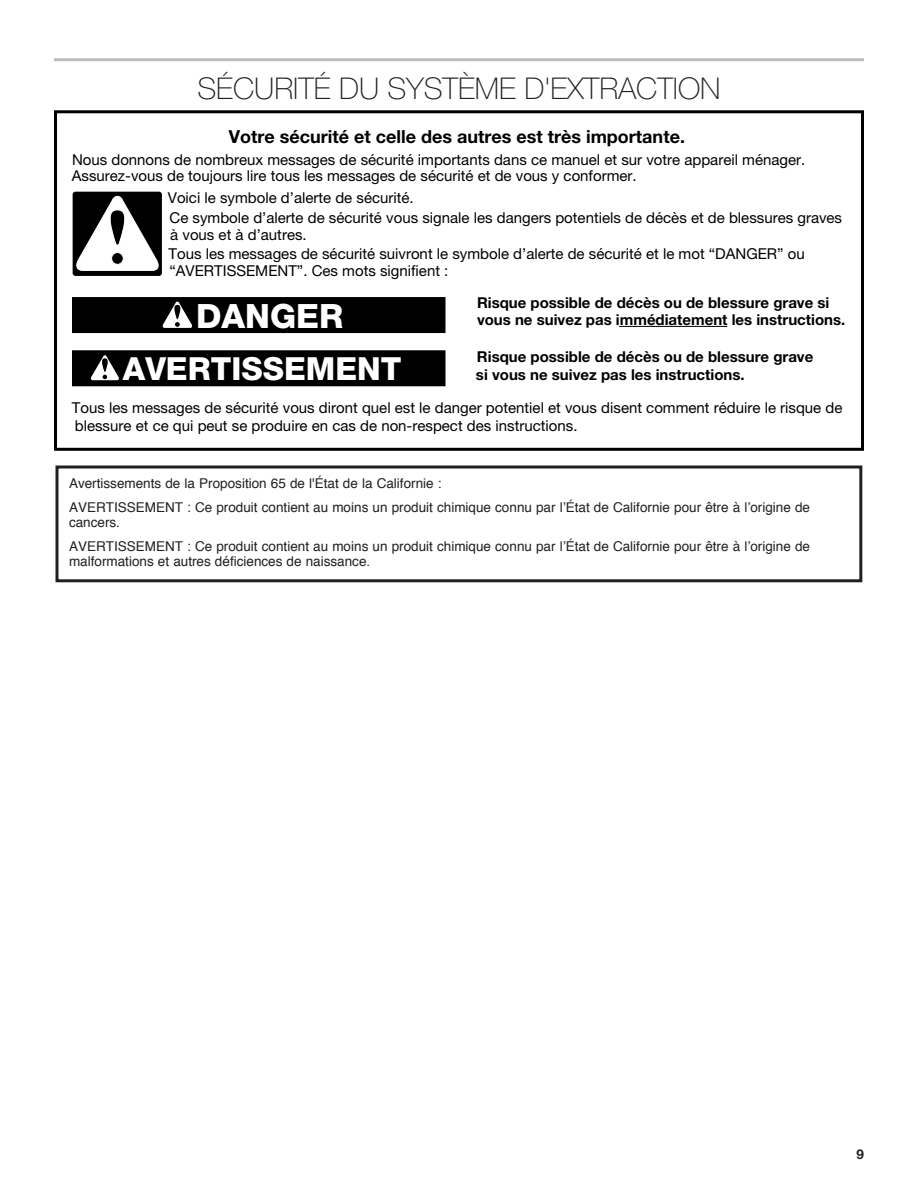
<style>
.page{position:relative;width:918px;height:1188px;background:#fff}
.page>*{position:absolute;margin:0;border:0;box-sizing:border-box;transform-origin:0 0}
.t1{font:800 33.6px "Helvetica Neue";color:#fff}
.t2{font:800 31.8px "Helvetica Neue";color:#fff}
.Heading_1{font:100 30px "Helvetica Neue LT Std";color:#231f20}
.t3{font:700 18px "Helvetica Neue";color:#000}
.t4{font:15px/17px "Helvetica Neue";color:#000}
.t5{font:700 15px/18.3px "Helvetica Neue";color:#000}
.t6{font:13.5px/23.2px "Helvetica";color:#231f20}
.t7{font:700 13.5px "Helvetica Neue";color:#231f20}
</style>
<div class="page">
<hr style="left:54px;top:58px;width:810px;height:3px;background:#bcbdc0">
<hr style="left:619px;top:326px;width:108px;height:1px;background:#000">
<div style="left:54px;top:110px;width:810px;height:341px;border:3px solid #000"></div>
<div style="left:72px;top:297px;width:374px;height:36px;background:#000"></div>
<div style="left:72px;top:350px;width:374px;height:36px;background:#000"></div>
<div style="left:73px;top:192px;width:89px;height:84px;border:3px solid #000;border-radius:2px"></div>
<svg style="left:74px;top:196px;width:87px;height:75px"></svg>
<svg style="left:162px;top:301px;width:31px;height:27px"></svg>
<svg style="left:90px;top:355px;width:29px;height:26px"></svg>
<div style="left:56px;top:466px;width:806px;height:116px;border:3px solid #231f20"></div>
<h1 class="Heading_1" style="left:197px;top:71px;width:525px">SÉCURITÉ DU SYSTÈME D'EXTRACTION</h1>
<p class="t3" style="left:229px;top:125px;width:458px">Votre sécurité et celle des autres est très importante.</p>
<p class="t4" style="left:72px;top:151px;width:735px">Nous donnons de nombreux messages de sécurité importants dans ce manuel et sur votre appareil ménager.</p>
<p class="t4" style="left:72px;top:167px;width:566px">Assurez-vous de toujours lire tous les messages de sécurité et de vous y conformer.</p>
<p class="t4" style="left:168px;top:189px;width:247px">Voici le symbole d’alerte de sécurité.</p>
<p class="t4" style="left:170px;top:209px;width:674px">Ce symbole d’alerte de sécurité vous signale les dangers potentiels de décès et de blessures graves</p>
<p class="t4" style="left:169px;top:245px;width:638px">Tous les messages de sécurité suivront le symbole d’alerte de sécurité et le mot “DANGER” ou “AVERTISSEMENT”. Ces mots signifient :</p>
<p class="t1" style="left:196px;top:296px;width:149px">DANGER</p>
<p class="t2" style="left:123px;top:350px;width:280px">AVERTISSEMENT</p>
<p class="t4" style="left:170px;top:226px;width:138px">à vous et à d’autres.</p>
<p class="t5" style="left:477px;top:293px;width:354px">Risque possible de décès ou de blessure grave si</p>
<p class="t5" style="left:476px;top:347px;width:339px">Risque possible de décès ou de blessure grave si vous ne suivez pas les instructions.</p>
<p class="t4" style="left:72px;top:399px;width:772px">Tous les messages de sécurité vous diront quel est le danger potentiel et vous disent comment réduire le risque de</p>
<p class="t5" style="left:477px;top:310px;width:370px">vous ne suivez pas immédiatement les instructions.</p>
<p class="t4" style="left:75px;top:417px;width:504px">blessure et ce qui peut se produire en cas de non-respect des instructions.</p>
<p class="t6" style="left:69px;top:473px;width:742px">Avertissements de la Proposition 65 de l'État de la Californie :<br>AVERTISSEMENT : Ce produit contient au moins un produit chimique connu par l’État de Californie pour être à l’origine de</p>
<p class="t6" style="left:69px;top:512px;width:742px">cancers.<br>AVERTISSEMENT : Ce produit contient au moins un produit chimique connu par l’État de Californie pour être à l’origine de</p>
<p class="t6" style="left:69px;top:551px;width:303px">malformations et autres déficiences de naissance.</p>
<p class="t7" style="left:856px;top:1146px;width:9px">9</p>
</div>
